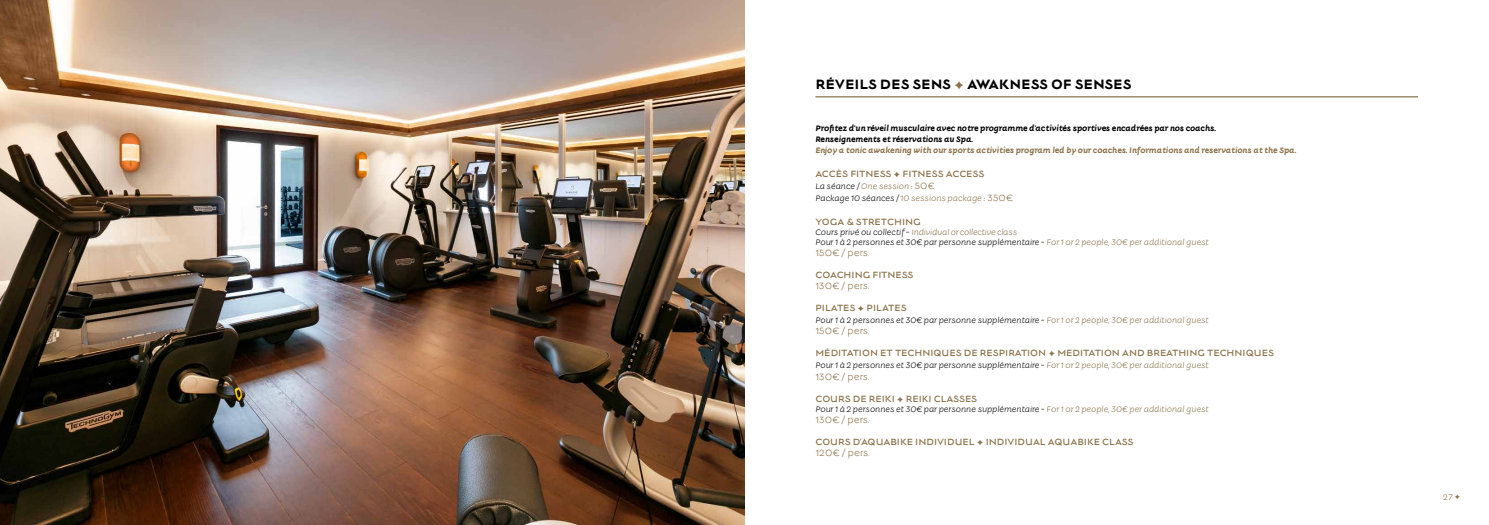
<style>
.page{position:relative;width:1489px;height:525px;background:#fff}
.page>*{position:absolute;margin:0;border:0;box-sizing:border-box;transform-origin:0 0}
.t1{font:700 15px "Lucien";color:#000}
.t2{font:10px "Lucien";color:#8c734b}
.t3{font:10px "Lucien";letter-spacing:-.01em;color:#8c734b}
.t4{font:italic 8.75px/12px "Lucien";color:#000}
.t5{font:italic 700 8.75px/11.2px "Lucien";letter-spacing:-.01em;color:#000}
.t6{font:italic 700 8.75px "Lucien";letter-spacing:-.01em;color:#8c734b}
.t7{font:8.75px "Lucien";color:#8c734b}
.s1{color:#8c734b}
.s2{font-style:normal;font-size:10px;color:#8c734b}
.s3{font-style:inherit}
</style>
<div class="page">
<hr style="left:815px;top:96px;width:602px;height:1px;background:#8c734b">
<img style="left:0;top:0;width:744px;height:524px">
<h1 class="t1" style="left:815px;top:77px;width:318px">RÉVEILS DES SENS <span class="s1">♢</span> AWAKNESS OF SENSES</h1>
<p class="t5" style="left:815px;top:123px;width:402px">Profitez d’un réveil musculaire avec notre programme d’activités sportives encadrées par nos coachs.<br>Renseignements et réservations au Spa.</p>
<p class="t6" style="left:815px;top:146px;width:482px">Enjoy a tonic awakening with our sports activities program led by our coaches. Informations and reservations at the Spa.</p>
<p class="t2" style="left:815px;top:169px;width:170px">ACCÈS FITNESS ♢ FITNESS ACCESS</p>
<p class="t4" style="left:815px;top:180px;width:199px">La séance / <span class="s1">One session</span> : <span class="s2">50€<br></span>Package 10 séances / <span class="s1">10 sessions package</span> : <span class="s2">350€</span></p>
<p class="t2" style="left:815px;top:217px;width:107px">YOGA &amp; STRETCHING</p>
<p class="t4" style="left:815px;top:227px;width:395px;line-height:10px">Cours privé ou collectif - <span class="s1">Individual or collective class<br></span>Pour 1 à 2 personnes et 30€ par personne supplémentaire - <span class="s1">For 1 or 2 people, 30€ per additional guest</span></p>
<p class="t3" style="left:815px;top:248px;width:56px">150€ / pers.</p>
<p class="t2" style="left:815px;top:270px;width:100px">COACHING FITNESS</p>
<p class="t3" style="left:815px;top:281px;width:56px">130€ / pers.</p>
<p class="t2" style="left:815px;top:303px;width:93px">PILATES ♢ PILATES</p>
<p class="t4" style="left:815px;top:315px;width:395px">Pour 1 à 2 personnes et 30€ par personne supplémentaire - <span class="s1">For 1 or 2 people, 30€ per additional guest</span></p>
<p class="t3" style="left:815px;top:327px;width:56px">150€ / pers.</p>
<p class="t2" style="left:815px;top:348px;width:460px">MÉDITATION ET TECHNIQUES DE RESPIRATION ♢ MEDITATION AND BREATHING TECHNIQUES</p>
<p class="t4" style="left:815px;top:360px;width:395px">Pour 1 à 2 personnes et 30€ par personne supplémentaire - <span class="s1">For 1 or 2 people, 30€ per additional guest</span></p>
<p class="t3" style="left:815px;top:372px;width:56px">130€ / pers.</p>
<p class="t2" style="left:815px;top:394px;width:163px">COURS DE REIKI ♢ REIKI CLASSES</p>
<p class="t4" style="left:815px;top:403px;width:395px">Pour 1 à 2 personnes et 30€ par personne supplémentaire - <span class="s1">For 1 or 2 people, 30€ per additional guest</span></p>
<p class="t3" style="left:815px;top:415px;width:56px">130€ / pers.</p>
<p class="t2" style="left:815px;top:437px;width:319px">COURS D’AQUABIKE INDIVIDUEL ♢ INDIVIDUAL AQUABIKE CLASS</p>
<p class="t3" style="left:815px;top:448px;width:56px">120€ / pers.</p>
<p class="t7" style="left:1442px;top:493px;width:19px">27 <span class="s3">♢</span></p>
</div>
